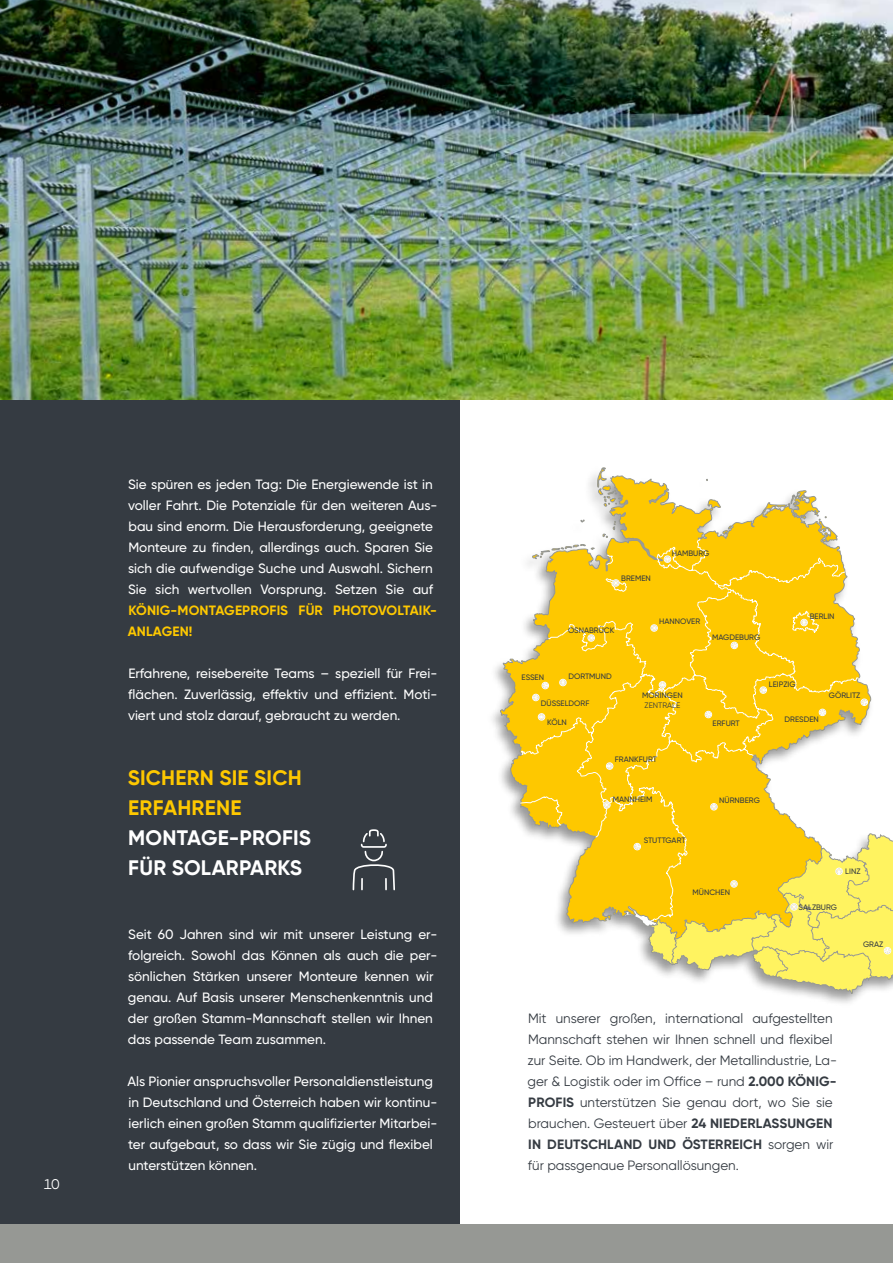
<style>
.page{position:relative;width:893px;height:1263px;background:#fff}
.page>*{position:absolute;margin:0;border:0;box-sizing:border-box;transform-origin:0 0}
.t1{font:700 21px/30px "Gilroy";letter-spacing:.01em;color:#fff}
.t2{font:700 21px/30px "Gilroy";letter-spacing:.01em;color:#fec800}
.t3{font:14.1px "Gilroy";color:#fff}
.t4{font:500 13.5px/21px "Gilroy";color:#fff}
.t5{font:13.5px/21px "Gilroy";color:#353b42}
.t6{font:700 13.5px/21px "Gilroy";letter-spacing:.01em;color:#fec800}
.t7{font:500 7.8px "Gilroy";color:#353b42}
.t8{font:7.8px "Gilroy";color:#353b42}
.s1{font-weight:700}
</style>
<div class="page">
<div style="left:0;top:0;width:459px;height:1226px;background:#353b42"></div>
<img style="left:0;top:0;width:893px;height:400px">
<div style="left:0;top:1225px;width:893px;height:38px;background:#969894"></div>
<svg style="left:352px;top:829px;width:43px;height:62px"></svg>
<svg style="left:500px;top:475px;width:371px;height:459px"></svg>
<svg style="left:788px;top:490px;width:50px;height:49px"></svg>
<svg style="left:723px;top:526px;width:9px;height:8px"></svg>
<svg style="left:708px;top:499px;width:13px;height:9px"></svg>
<svg style="left:597px;top:468px;width:24px;height:38px"></svg>
<svg style="left:603px;top:521px;width:13px;height:17px"></svg>
<svg style="left:520px;top:539px;width:339px;height:382px"></svg>
<div style="left:731px;top:642px;width:7px;height:7px;border:1px solid #fff;border-radius:50%"></div>
<svg style="left:732px;top:643px;width:5px;height:5px"></svg>
<svg style="left:651px;top:625px;width:6px;height:6px"></svg>
<div style="left:659px;top:681px;width:7px;height:7px;border:1px solid #fff;border-radius:50%"></div>
<svg style="left:660px;top:682px;width:5px;height:5px"></svg>
<div style="left:588px;top:635px;width:7px;height:6px;border:1px solid #fff;border-radius:50%"></div>
<svg style="left:588px;top:635px;width:6px;height:6px"></svg>
<div style="left:542px;top:682px;width:7px;height:7px;border:1px solid #fff;border-radius:50%"></div>
<svg style="left:543px;top:683px;width:5px;height:5px"></svg>
<div style="left:560px;top:679px;width:6px;height:7px;border:1px solid #fff;border-radius:50%"></div>
<svg style="left:561px;top:680px;width:4px;height:5px"></svg>
<div style="left:533px;top:694px;width:6px;height:7px;background:#f9f2d9;border-radius:50%"></div>
<div style="left:532px;top:694px;width:7px;height:7px;border:1px solid #fff;border-radius:50%"></div>
<svg style="left:533px;top:695px;width:5px;height:5px"></svg>
<div style="left:538px;top:714px;width:7px;height:6px;background:#f9f5e0;border-radius:50%"></div>
<div style="left:538px;top:713px;width:7px;height:7px;border:1px solid #fff;border-radius:50%"></div>
<svg style="left:539px;top:714px;width:5px;height:5px"></svg>
<div style="left:760px;top:687px;width:7px;height:6px;border:1px solid #fff;border-radius:50%"></div>
<svg style="left:760px;top:687px;width:6px;height:6px"></svg>
<div style="left:705px;top:711px;width:7px;height:7px;border:1px solid #fff;border-radius:50%"></div>
<svg style="left:706px;top:712px;width:5px;height:5px"></svg>
<div style="left:606px;top:763px;width:7px;height:6px;border:1px solid #fff;border-radius:50%"></div>
<svg style="left:607px;top:764px;width:5px;height:4px"></svg>
<div style="left:603px;top:801px;width:7px;height:7px;border:1px solid #fff;border-radius:50%"></div>
<svg style="left:604px;top:802px;width:6px;height:6px"></svg>
<svg style="left:624px;top:833px;width:269px;height:161px;background:#f5dd5c"></svg>
<div style="left:710px;top:803px;width:7px;height:7px;border:1px solid #fff;border-radius:50%"></div>
<svg style="left:712px;top:804px;width:4px;height:5px"></svg>
<div style="left:819px;top:709px;width:7px;height:7px;border:1px solid #fff;border-radius:50%"></div>
<svg style="left:820px;top:710px;width:5px;height:5px"></svg>
<div style="left:861px;top:699px;width:7px;height:7px;border:1px solid #fff;border-radius:50%"></div>
<svg style="left:861px;top:699px;width:6px;height:6px"></svg>
<div style="left:801px;top:619px;width:6px;height:7px;border:1px solid #fff;border-radius:50%"></div>
<svg style="left:802px;top:620px;width:4px;height:5px"></svg>
<div style="left:612px;top:580px;width:7px;height:6px;border:1px solid #fff;border-radius:50%"></div>
<svg style="left:613px;top:580px;width:6px;height:6px"></svg>
<div style="left:664px;top:556px;width:7px;height:6px;border:1px solid #fff;border-radius:50%"></div>
<svg style="left:665px;top:557px;width:5px;height:4px"></svg>
<p class="t3" style="left:44px;top:1176px;width:17px">10</p>
<p class="t4" style="left:128px;top:473px;width:311px">Sie spüren es jeden Tag: Die Energiewende ist in voller Fahrt. Die Potenziale für den weiteren Aus&shy;bau sind enorm. Die Herausforderung, geeignete Monteure zu finden, allerdings auch. Sparen Sie sich die aufwendige Suche und Auswahl. Sichern Sie sich wertvollen Vorsprung. Setzen Sie auf</p>
<p class="t6" style="left:128px;top:599px;width:311px">KÖNIG-MONTAGEPROFIS FÜR PHOTOVOLTAIK-<br>ANLAGEN!</p>
<p class="t4" style="left:128px;top:662px;width:311px;text-align:justify">Erfahrene, reisebereite Teams – speziell für Frei&shy;flächen. Zuverlässig, effektiv und effizient. Moti&shy;viert und stolz darauf, gebraucht zu werden.</p>
<h1 class="t2" style="left:128px;top:763px;width:175px">SICHERN SIE SICH<br>ERFAHRENE</h1>
<h1 class="t1" style="left:128px;top:823px;width:184px">MONTAGE-PROFIS<br>FÜR SOLARPARKS</h1>
<p class="t4" style="left:128px;top:923px;width:311px">Seit 60 Jahren sind wir mit unserer Leistung er&shy;folgreich. Sowohl das Können als auch die per&shy;sönlichen Stärken unserer Monteure kennen wir genau. Auf Basis unserer Menschenkenntnis und der großen Stamm-Mannschaft stellen wir Ihnen das passende Team zusammen.</p>
<p class="t4" style="left:128px;top:1070px;width:311px">Als Pionier anspruchsvoller Personaldienstleistung in Deutschland und Österreich haben wir kontinu&shy;ierlich einen großen Stamm qualifizierter Mitarbei&shy;ter aufgebaut, so dass wir Sie zügig und flexibel unterstützen können.</p>
<p class="t7" style="left:621px;top:573px;width:31px">BREMEN</p>
<p class="t7" style="left:672px;top:548px;width:39px">HAMBURG</p>
<p class="t7" style="left:568px;top:625px;width:48px">OSNABRÜCK</p>
<p class="t7" style="left:659px;top:617px;width:42px">HANNOVER</p>
<p class="t7" style="left:712px;top:633px;width:50px">MAGDEBURG</p>
<p class="t7" style="left:810px;top:612px;width:26px">BERLIN</p>
<p class="t7" style="left:568px;top:671px;width:45px">DORTMUND</p>
<p class="t7" style="left:521px;top:672px;width:24px">ESSEN</p>
<p class="t7" style="left:541px;top:699px;width:50px">DÜSSELDORF</p>
<p class="t7" style="left:642px;top:690px;width:42px">MORINGEN</p>
<p class="t8" style="left:645px;top:700px;width:37px">ZENTRALE</p>
<p class="t7" style="left:547px;top:718px;width:21px">KÖLN</p>
<p class="t7" style="left:713px;top:718px;width:29px">ERFURT</p>
<p class="t7" style="left:769px;top:679px;width:28px">LEIPZIG</p>
<p class="t7" style="left:785px;top:714px;width:36px">DRESDEN</p>
<p class="t7" style="left:829px;top:691px;width:33px">GÖRLITZ</p>
<p class="t7" style="left:615px;top:754px;width:44px">FRANKFURT</p>
<p class="t7" style="left:613px;top:795px;width:41px">MANNHEIM</p>
<p class="t7" style="left:719px;top:795px;width:42px">NÜRNBERG</p>
<p class="t7" style="left:644px;top:836px;width:43px">STUTTGART</p>
<p class="t7" style="left:693px;top:887px;width:39px">MÜNCHEN</p>
<p class="t7" style="left:845px;top:866px;width:17px">LINZ</p>
<p class="t7" style="left:799px;top:903px;width:40px">SALZBURG</p>
<p class="t7" style="left:863px;top:940px;width:22px">GRAZ</p>
<p class="t5" style="left:527px;top:1008px;width:311px">Mit unserer großen, international aufgestellten Mannschaft stehen wir Ihnen schnell und flexibel zur Seite. Ob im Handwerk, der Metallindustrie, La&shy;ger &amp; Logistik oder im Office – rund <span class="s1">2.000 KÖNIG-PROFIS</span> unterstützen Sie genau dort, wo Sie sie brauchen. Gesteuert über <span class="s1">24 NIEDERLASSUNGEN IN DEUTSCHLAND UND ÖSTERREICH</span> sorgen wir für passgenaue Personallösungen.</p>
</div>
